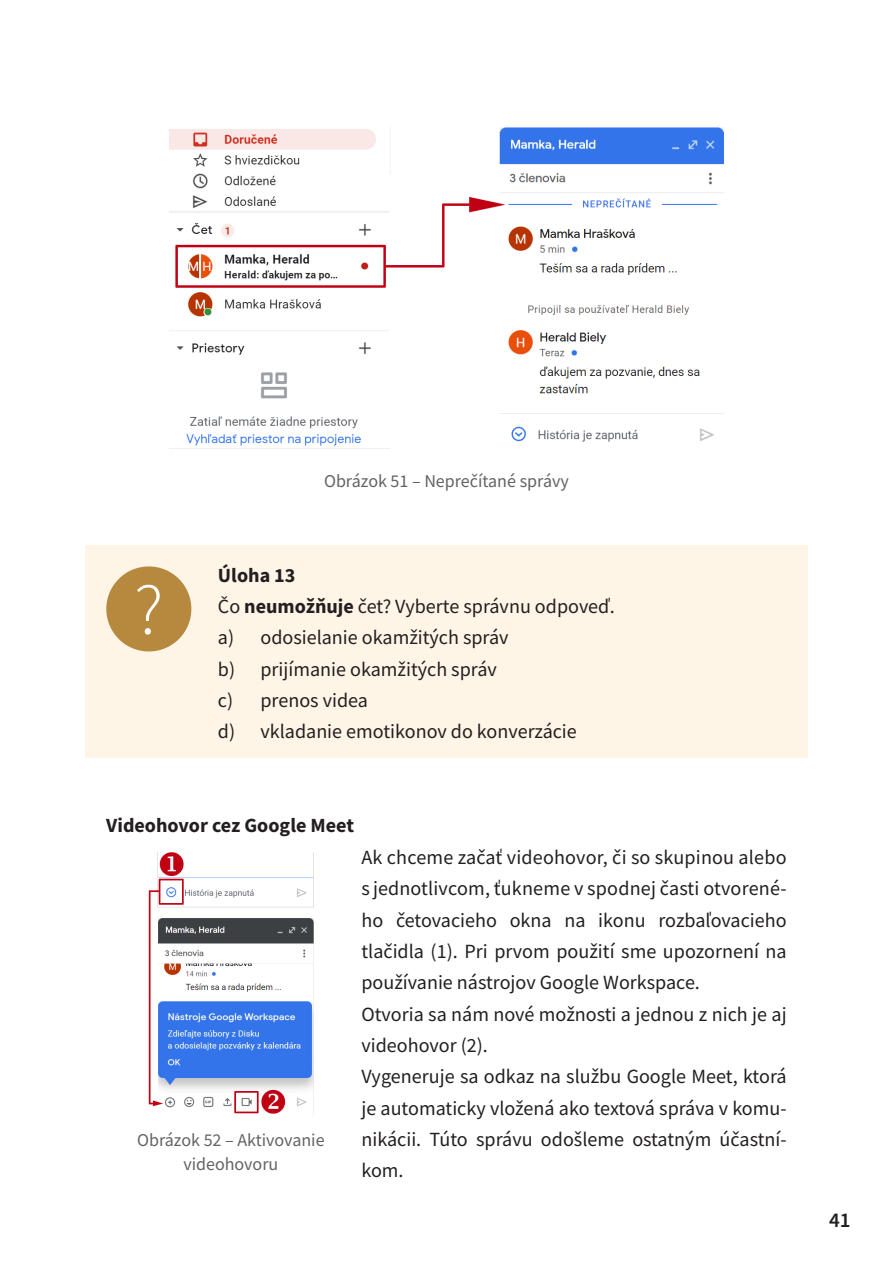
<style>
.page{position:relative;width:893px;height:1263px;background:#fff}
.page>*{position:absolute;margin:0;border:0;box-sizing:border-box;transform-origin:0 0}
.t1{font:300 72px "Source Sans Pro";color:#fff}
.t2{font:600 21px "Source Sans Pro";color:#231f20}
.t3{font:20.1px/31.3px "Source Sans Pro";color:#231f20}
.t4{font:700 20.1px "Source Sans Pro";color:#231f20}
.t5{font:18px/24px "Source Sans Pro";color:#636366;text-align:center}
.s1{font-weight:700}
</style>
<div class="page">
<img style="left:169px;top:127px;width:554px;height:319px">
<div style="left:85px;top:545px;width:723px;height:213px;background:#fef5e7"></div>
<div style="left:106px;top:566px;width:85px;height:85px;background:#b6893f;border-radius:50%"></div>
<img style="left:148px;top:853px;width:166px;height:261px">
<h1 class="t1" style="left:134px;top:566px;width:30px">?</h1>
<p class="t5" style="left:324px;top:469px;width:246px">Obrázok 51 – Neprečítané správy</p>
<p class="t3" style="left:218px;top:559px;width:398px"><span class="s1">Úloha 13<br></span>Čo <span class="s1">neumožňuje</span> čet? Vyberte správnu odpoveď. a) odosielanie okamžitých správ<br>b) prijímanie okamžitých správ<br>c) prenos videa<br>d) vkladanie emotikonov do konverzácie</p>
<p class="t4" style="left:106px;top:812px;width:249px">Videohovor cez Google Meet</p>
<p class="t5" style="left:137px;top:1128px;width:189px">Obrázok 52 – Aktivovanie videohovoru</p>
<p class="t3" style="left:361px;top:841px;width:427px">Ak chceme začať videohovor, či so skupinou alebo s jednotlivcom, ťukneme v spodnej časti otvorené&shy;ho četovacieho okna na ikonu rozbaľovacieho tlačidla (1). Pri prvom použití sme upozornení na používanie nástrojov Google Workspace.<br>Otvoria sa nám nové možnosti a jednou z nich je aj videohovor (2).<br>Vygeneruje sa odkaz na službu Google Meet, ktorá je automaticky vložená ako textová správa v komu&shy;nikácii. Túto správu odošleme ostatným účastní&shy;kom.</p>
<p class="t2" style="left:829px;top:1207px;width:23px">41</p>
</div>
